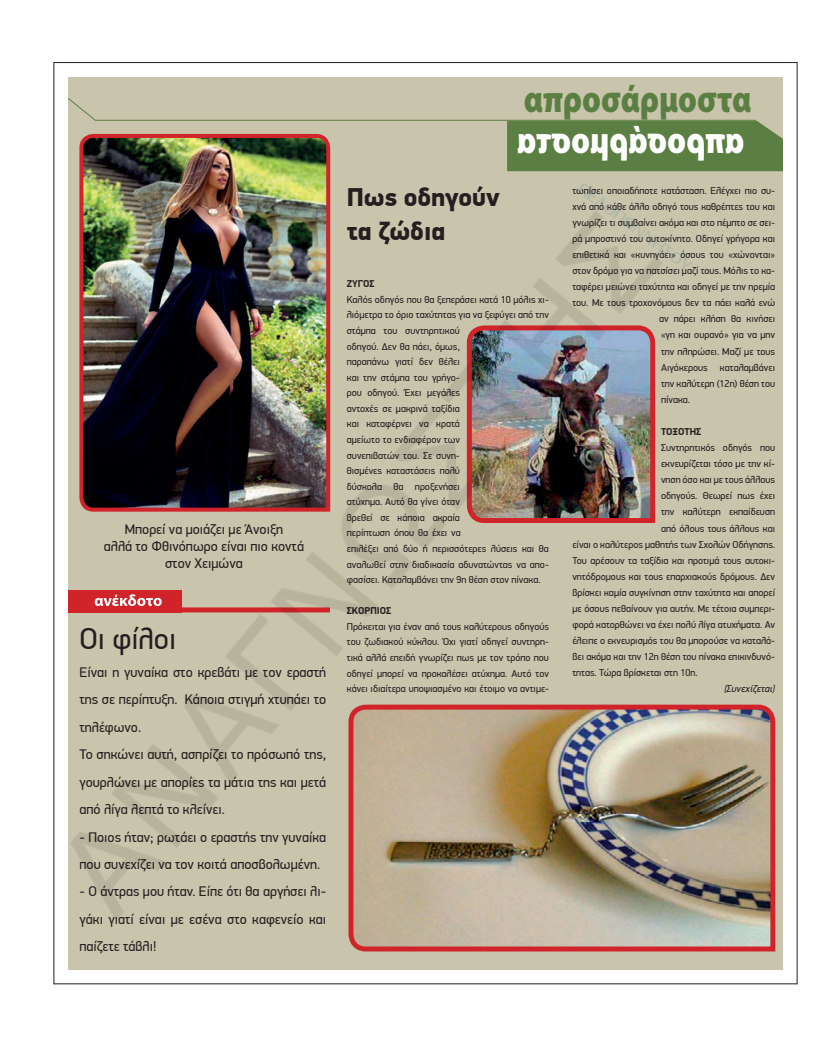
<style>
.page{position:relative;width:834px;height:1046px;background:#fff}
.page>*{position:absolute;margin:0;border:0;box-sizing:border-box;transform-origin:0 0}
.t1{font:900 38.4px "Myriad Pro";color:#5b7f42;scale:.83 1}
.t2{font:30px "PF Din Display Pro";color:#231f20}
.t3{font:900 26px/34.8px "PF Din Display Pro";color:#231f20}
.t4{font:14px/27.5px "PF Din Display Pro";color:#231f20}
.t5{font:10px/15.6px "PF Din Display Pro";color:#231f20}
.t6{font:700 10px "PF Din Display Pro";color:#231f20}
.t7{font:italic 10px "PF Din Display";color:#231f20}
</style>
<div class="page">
<hr style="left:54px;top:62px;width:743px;height:1px;background:#231f20">
<hr style="left:54px;top:984px;width:743px;height:1px;background:#231f20">
<hr style="left:796px;top:62px;width:1px;height:922px;background:#231f20">
<img style="left:53px;top:62px;width:732px;height:923px">
<svg style="left:67px;top:98px;width:716px;height:73px;background:#999e7a"></svg>
<h1 class="t1" style="left:523px;top:73px;width:275px">απροσάρμοστα</h1>
<h3 class="t4" style="left:104px;top:521px;width:202px;line-height:16.8px;text-align:center">Μπορεί να μοιάζει με Άνοιξη<br>αλλά το Φθινόπωρο είναι πιο κοντά στον Χειμώνα</h3>
<h2 class="t2" style="left:79px;top:621px;width:98px">Οι φίλοι</h2>
<h3 class="t4" style="left:79px;top:659px;width:248px">Είναι η γυναίκα στο κρεβάτι με τον εραστή της σε περίπτυξη. Κάποια στιγμή χτυπάει το τηλέφωνο.<br>Το σηκώνει αυτή, ασπρίζει το πρόσωπό της, γουρλώνει με απορίες τα μάτια της και μετά από λίγα λεπτά το κλείνει.</h3>
<h3 class="t4" style="left:79px;top:823px;width:248px">- Ποιος ήταν; ρωτάει ο εραστής την γυναίκα που συνεχίζει να τον κοιτά αποσβολωμένη.</h3>
<h3 class="t4" style="left:79px;top:878px;width:248px;text-align:justify">- Ο άντρας μου ήταν. Είπε ότι θα αργήσει λι&shy;γάκι γιατί είναι με εσένα στο καφενείο και παίζετε τάβλι!</h3>
<h3 class="t3" style="left:347px;top:180px;width:154px">Πως οδηγούν τα ζώδια</h3>
<p class="t6" style="left:347px;top:278px;width:29px">ΖΥΓΟΣ</p>
<p class="t5" style="left:347px;top:292px;width:204px">Καλός οδηγός που θα ξεπεράσει κατά 10 μόλις χι&shy;λιόμετρα το όριο ταχύτητας για να ξεφύγει από την στάμπα του συντηρητικού<br>οδηγού. Δεν θα πάει, όμως,<br>παραπάνω γιατί δεν θέλει<br>και την στάμπα του γρήγο-<br>ρου οδηγού. Έχει μεγάλες<br>αντοχές σε μακρινά ταξίδια<br>και καταφέρνει να κρατά<br>αμείωτο το ενδιαφέρον των<br>συνεπιβατών του. Σε συνη-<br>θισμένες καταστάσεις πολύ<br>δύσκολα θα προξενήσει<br>ατύχημα. Αυτό θα γίνει όταν<br>βρεθεί σε κάποια ακραία<br>περίπτωση όπου θα έχει να<br>επιλέξει από δύο ή περισσότερες λύσεις και θα αναλωθεί στην διαδικασία αδυνατώντας να απο&shy;φασίσει. Καταλαμβάνει την 9η θέση στον πίνακα.</p>
<p class="t6" style="left:347px;top:605px;width:46px">ΣΚΟΡΠΙΟΣ</p>
<p class="t5" style="left:347px;top:619px;width:204px;text-align:justify">Πρόκειται για έναν από τους καλύτερους οδηγούς του ζωδιακού κύκλου. Όχι γιατί οδηγεί συντηρη&shy;τικά αλλά επειδή γνωρίζει πως με τον τρόπο που οδηγεί μπορεί να προκαλέσει ατύχημα. Αυτό τον κάνει ιδιαίτερα υποψιασμένο και έτοιμο να αντιμε-</p>
<p class="t5" style="left:572px;top:183px;width:204px">τωπίσει οποιαδήποτε κατάσταση. Ελέγχει πιο συ-</p>
<p class="t5" style="left:572px;top:199px;width:204px">χνά από κάθε άλλο οδηγό τους καθρέπτες του και</p>
<p class="t5" style="left:572px;top:215px;width:204px">γνωρίζει τι συμβαίνει ακόμα και στο πέμπτο σε σει-</p>
<p class="t5" style="left:572px;top:231px;width:204px">ρά μπροστινό του αυτοκίνητο. Οδηγεί γρήγορα και</p>
<p class="t5" style="left:572px;top:247px;width:204px">επιθετικά και «κυνηγάει» όσους του «χώνονται»</p>
<p class="t5" style="left:572px;top:263px;width:204px">στον δρόμο για να πατσίσει μαζί τους. Μόλις το κα-</p>
<p class="t5" style="left:572px;top:279px;width:204px">ταφέρει μειώνει ταχύτητα και οδηγεί με την ηρεμία</p>
<p class="t5" style="left:572px;top:295px;width:204px">του. Με τους τροχονόμους δεν τα πάει καλά ενώ</p>
<p class="t5" style="left:659px;top:311px;width:117px">αν πάρει κλήση θα κινήσει</p>
<p class="t5" style="left:661px;top:327px;width:115px">«γη και ουρανό» για να μην</p>
<p class="t5" style="left:661px;top:343px;width:115px">την πληρώσει. Μαζί με τους</p>
<p class="t5" style="left:661px;top:360px;width:116px">Αιγόκερους καταλαμβάνει</p>
<p class="t5" style="left:661px;top:376px;width:115px">την καλύτερη (12η) θέση του</p>
<p class="t5" style="left:661px;top:392px;width:31px">πίνακα.</p>
<p class="t6" style="left:661px;top:426px;width:42px">ΤΟΞΟΤΗΣ</p>
<p class="t5" style="left:661px;top:440px;width:115px">Συντηρητικός οδηγός που</p>
<p class="t5" style="left:661px;top:456px;width:115px">εκνευρίζεται τόσο με την κί-</p>
<p class="t5" style="left:661px;top:472px;width:115px">νηση όσο και με τους άλλους</p>
<p class="t5" style="left:661px;top:488px;width:115px">οδηγούς. Θεωρεί πως έχει</p>
<p class="t5" style="left:661px;top:504px;width:116px">την καλύτερη εκπαίδευση</p>
<p class="t5" style="left:661px;top:520px;width:115px">από όλους τους άλλους και</p>
<p class="t5" style="left:572px;top:537px;width:204px">είναι ο καλύτερος μαθητής των Σχολών Οδήγησης.</p>
<p class="t5" style="left:572px;top:553px;width:204px">Του αρέσουν τα ταξίδια και προτιμά τους αυτοκι-</p>
<p class="t5" style="left:572px;top:569px;width:204px">νητόδρομους και τους επαρχιακούς δρόμους. Δεν</p>
<p class="t5" style="left:572px;top:585px;width:204px">βρίσκει καμία συγκίνηση στην ταχύτητα και απορεί</p>
<p class="t5" style="left:572px;top:601px;width:204px">με όσους πεθαίνουν για αυτήν. Με τέτοια συμπερι-</p>
<p class="t5" style="left:572px;top:617px;width:204px">φορά κατορθώνει να έχει πολύ λίγα ατυχήματα. Αν</p>
<p class="t5" style="left:572px;top:633px;width:204px">έλειπε ο εκνευρισμός του θα μπορούσε να καταλά-</p>
<p class="t5" style="left:572px;top:649px;width:204px">βει ακόμα και την 12η θέση του πίνακα επικινδυνό-</p>
<p class="t5" style="left:572px;top:665px;width:127px">τητας. Τώρα βρίσκεται στη 10η.</p>
<p class="t7" style="left:723px;top:683px;width:53px">(Συνεχίζεται)</p>
</div>
